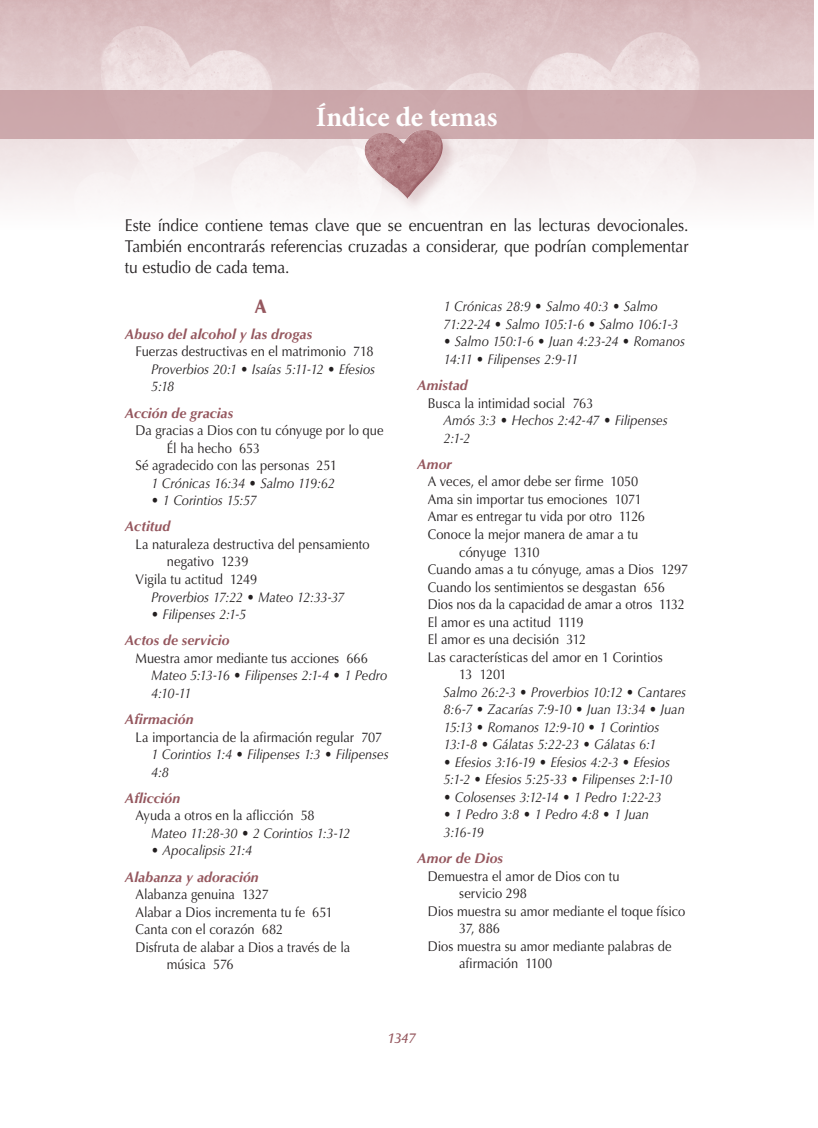
<style>
.page{position:relative;width:818px;height:1128px;background:#fff}
.page>*{position:absolute;margin:0;border:0;box-sizing:border-box;transform-origin:0 0}
.t1{font:700 28px "Minion Pro";letter-spacing:-.005em;color:#fff}
.t2{font:900 19.25px "Optima LT Std";color:#95575e;scale:.92 1}
.t3{font:17.15px/21px "Optima LT Std";letter-spacing:-.005em;color:#231f20;text-align:justify;scale:.92 1}
.t4{font:italic 14.35px "Ocean Sans Std";color:#95575e}
.t5{font:italic 14px/17.5px "Optima LT Std";color:#231f20;scale:.92 1}
.t6{font:14px "Optima LT Std";color:#231f20;scale:.92 1}
.t7{font:italic 700 14px/26.2px "Optima LT Std";letter-spacing:.005em;color:#95575e}
.s1{font-style:normal}
.s2{font-family:"Optima";font-weight:700;font-style:normal}
.s3{font-weight:700;color:#95575e}
.s4{font-family:"Optima";font-style:normal;color:#231f20}
.s5{font-weight:400;color:#231f20}
</style>
<div class="page">
<div style="left:0;top:91px;width:814px;height:48px;background:#cda9ad"></div>
<div style="left:363px;top:128px;width:96px;height:86px;background:#95575e;opacity:.25"></div>
<img style="left:361px;top:130px;width:85px;height:69px">
<h1 class="t1" style="left:316px;top:100px;width:183px">Índice de temas</h1>
<p class="t3" style="left:125px;top:215px;width:614px">Este índice contiene temas clave que se encuentran en las lecturas devocionales.<br>También encontrarás referencias cruzadas a considerar, que podrían complementar tu estudio de cada tema.</p>
<h2 class="t2" style="left:255px;top:295px;width:14px">A</h2>
<p class="t7" style="left:125px;top:321px;width:189px">Abuso del alcohol y las drogas</p>
<p class="t5" style="left:151px;top:343px;width:245px;text-indent:-16px"><span class="s1">Fuerzas destructivas en el matrimonio 718<br></span>Proverbios 20:1 <span class="s2">•</span> Isaías 5:11‑12 <span class="s2">•</span> Efesios<br>5:18</p>
<p class="t7" style="left:125px;top:400px;width:110px">Acción de gracias</p>
<p class="t6" style="left:135px;top:422px;width:271px">Da gracias a Dios con tu cónyuge por lo que</p>
<p class="t6" style="left:167px;top:439px;width:103px">Él ha hecho 653</p>
<p class="t6" style="left:135px;top:457px;width:221px">Sé agradecido con las personas 251</p>
<p class="t5" style="left:151px;top:474px;width:201px">1 Crónicas 16:34 <span class="s2">•</span> Salmo 119:62</p>
<p class="t5" style="left:125px;top:487px;width:145px;line-height:26.2px;text-indent:26px"><span class="s2">•</span> 1 Corintios 15:57<br><span class="s3">Actitud</span></p>
<p class="t6" style="left:135px;top:536px;width:256px">La naturaleza destructiva del pensamiento</p>
<p class="t6" style="left:167px;top:553px;width:90px">negativo 1239</p>
<p class="t6" style="left:135px;top:571px;width:134px">Vigila tu actitud 1249</p>
<p class="t5" style="left:151px;top:588px;width:212px">Proverbios 17:22 <span class="s2">•</span> Mateo 12:33‑37</p>
<p class="t5" style="left:125px;top:601px;width:133px;line-height:26.2px;text-indent:26px"><span class="s2">•</span> Filipenses 2:1‑5<br><span class="s3">Actos de servicio</span></p>
<p class="t5" style="left:151px;top:649px;width:258px;text-indent:-16px"><span class="s1">Muestra amor mediante tus acciones 666<br></span>Mateo 5:13‑16 <span class="s2">•</span> Filipenses 2:1‑4 <span class="s2">•</span> 1 Pedro<br>4:10‑11</p>
<p class="t7" style="left:125px;top:706px;width:70px">Afirmación</p>
<p class="t5" style="left:151px;top:728px;width:260px;text-indent:-16px"><span class="s1">La importancia de la afirmación regular 707<br></span>1 Corintios 1:4 <span class="s2">•</span> Filipenses 1:3 <span class="s2">•</span> Filipenses<br>4:8</p>
<p class="t7" style="left:125px;top:785px;width:57px">Aflicción</p>
<p class="t5" style="left:151px;top:806px;width:218px;text-indent:-16px"><span class="s1">Ayuda a otros en la aflicción 58<br></span>Mateo 11:28‑30 <span class="s2">•</span> 2 Corintios 1:3‑12</p>
<p class="t7" style="left:125px;top:837px;width:135px;text-indent:26px"><span class="s4">•</span> <span class="s5">Apocalipsis 21:4<br></span>Alabanza y adoración</p>
<p class="t6" style="left:135px;top:886px;width:147px">Alabanza genuina 1327</p>
<p class="t6" style="left:135px;top:903px;width:216px">Alabar a Dios incrementa tu fe 651</p>
<p class="t6" style="left:135px;top:921px;width:162px">Canta con el corazón 682</p>
<p class="t6" style="left:135px;top:938px;width:235px">Disfruta de alabar a Dios a través de la</p>
<p class="t6" style="left:167px;top:956px;width:74px">música 576</p>
<p class="t5" style="left:443px;top:298px;width:257px">1 Crónicas 28:9 <span class="s2">•</span> Salmo 40:3 <span class="s2">•</span> Salmo<br>71:22‑24 <span class="s2">•</span> Salmo 105:1‑6 <span class="s2">•</span> Salmo 106:1‑3</p>
<p class="t5" style="left:443px;top:333px;width:264px"><span class="s2">•</span> Salmo 150:1‑6 <span class="s2">•</span> Juan 4:23‑24 <span class="s2">•</span> Romanos<br>14:11 <span class="s2">•</span> Filipenses 2:9‑11</p>
<p class="t7" style="left:417px;top:372px;width:52px">Amistad</p>
<p class="t5" style="left:443px;top:394px;width:245px;text-indent:-16px"><span class="s1">Busca la intimidad social 763<br></span>Amós 3:3 <span class="s2">•</span> Hechos 2:42‑47 <span class="s2">•</span> Filipenses<br>2:1‑2</p>
<p class="t7" style="left:417px;top:451px;width:36px">Amor</p>
<p class="t6" style="left:428px;top:473px;width:230px">A veces, el amor debe ser firme 1050</p>
<p class="t6" style="left:428px;top:491px;width:234px">Ama sin importar tus emociones 1071</p>
<p class="t6" style="left:428px;top:508px;width:238px">Amar es entregar tu vida por otro 1126</p>
<p class="t6" style="left:428px;top:526px;width:230px">Conoce la mejor manera de amar a tu</p>
<p class="t6" style="left:459px;top:543px;width:89px">cónyuge 1310</p>
<p class="t6" style="left:428px;top:561px;width:285px">Cuando amas a tu cónyuge, amas a Dios 1297</p>
<p class="t6" style="left:428px;top:578px;width:259px">Cuando los sentimientos se desgastan 656</p>
<p class="t6" style="left:428px;top:596px;width:281px">Dios nos da la capacidad de amar a otros 1132</p>
<p class="t6" style="left:428px;top:613px;width:171px">El amor es una actitud 1119</p>
<p class="t6" style="left:428px;top:631px;width:174px">El amor es una decisión 312</p>
<p class="t6" style="left:428px;top:648px;width:257px">Las características del amor en 1 Corintios</p>
<p class="t6" style="left:459px;top:666px;width:53px">13 1201</p>
<p class="t5" style="left:443px;top:683px;width:265px">Salmo 26:2‑3 <span class="s2">•</span> Proverbios 10:12 <span class="s2">•</span> Cantares</p>
<p class="t5" style="left:443px;top:700px;width:264px">8:6‑7 <span class="s2">•</span> Zacarías 7:9‑10 <span class="s2">•</span> Juan 13:34 <span class="s2">•</span> Juan</p>
<p class="t5" style="left:443px;top:718px;width:236px">15:13 <span class="s2">•</span> Romanos 12:9‑10 <span class="s2">•</span> 1 Corintios</p>
<p class="t5" style="left:443px;top:735px;width:233px">13:1‑8 <span class="s2">•</span> Gálatas 5:22‑23 <span class="s2">•</span> Gálatas 6:1</p>
<p class="t5" style="left:443px;top:753px;width:250px"><span class="s2">•</span> Efesios 3:16‑19 <span class="s2">•</span> Efesios 4:2‑3 <span class="s2">•</span> Efesios<br>5:1‑2 <span class="s2">•</span> Efesios 5:25‑33 <span class="s2">•</span> Filipenses 2:1‑10</p>
<p class="t5" style="left:443px;top:788px;width:239px"><span class="s2">•</span> Colosenses 3:12‑14 <span class="s2">•</span> 1 Pedro 1:22‑23</p>
<p class="t5" style="left:443px;top:805px;width:225px"><span class="s2">•</span> 1 Pedro 3:8 <span class="s2">•</span> 1 Pedro 4:8 <span class="s2">•</span> 1 Juan<br>3:16‑19</p>
<p class="t7" style="left:417px;top:845px;width:87px">Amor de Dios</p>
<p class="t6" style="left:428px;top:867px;width:210px">Demuestra el amor de Dios con tu</p>
<p class="t6" style="left:459px;top:884px;width:75px">servicio 298</p>
<p class="t6" style="left:428px;top:902px;width:282px">Dios muestra su amor mediante el toque físico</p>
<p class="t6" style="left:459px;top:919px;width:46px">37, 886</p>
<p class="t6" style="left:428px;top:937px;width:266px">Dios muestra su amor mediante palabras de</p>
<p class="t6" style="left:459px;top:954px;width:103px">afirmación 1100</p>
<p class="t4" style="left:387px;top:1029px;width:30px">1347</p>
</div>
